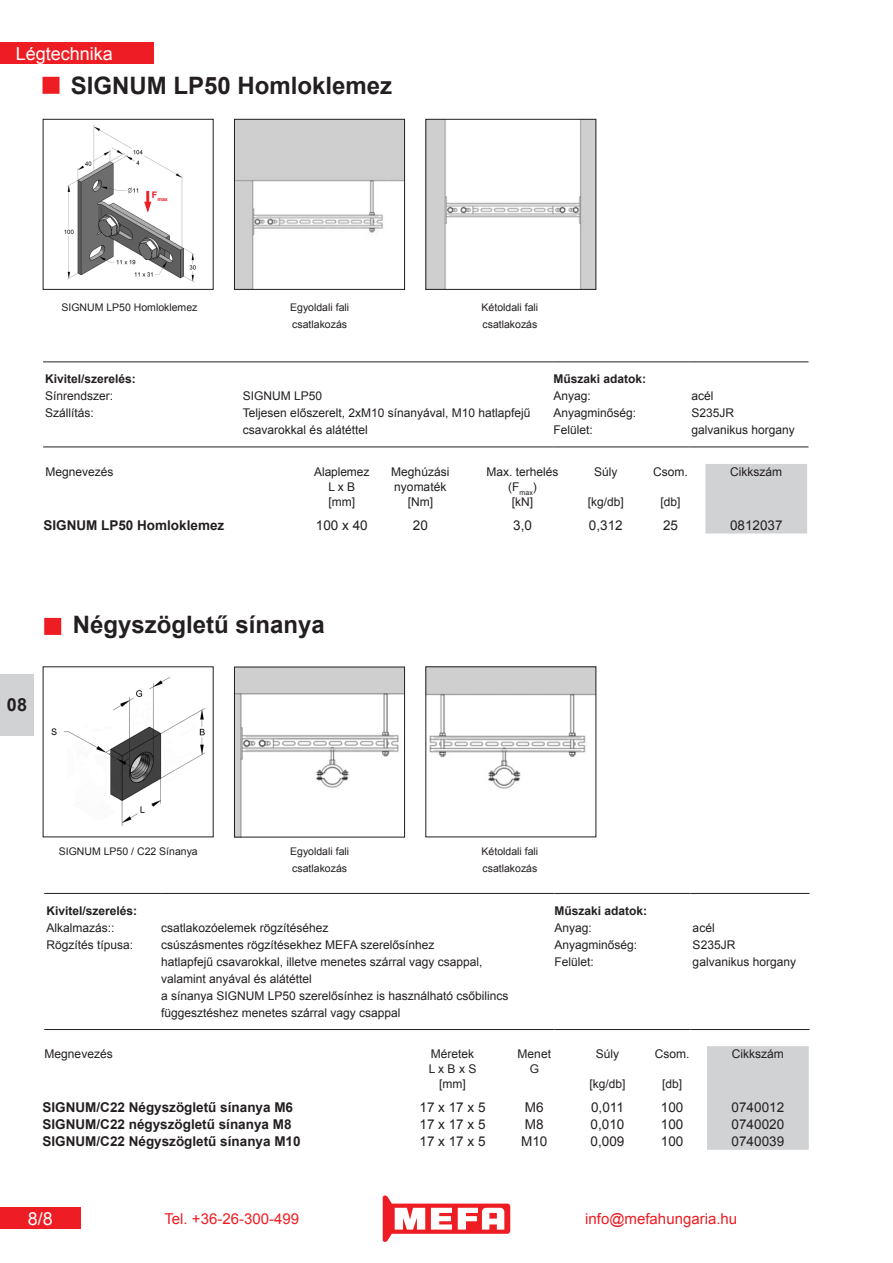
<style>
.page{position:relative;width:893px;height:1263px;background:#fff}
.page>*{position:absolute;margin:0;border:0;box-sizing:border-box;transform-origin:0 0}
.t1{font:700 24px "Arial";color:#231f20}
.t2{font:18px "Arial";color:#fff}
.t3{font:700 18px "Arial";color:#231f20}
.t4{font:15px "Arial";color:#ee1d23}
.t5{font:700 13.5px "Arial";color:#231f20}
.t6{font:13.5px "Arial";color:#231f20}
.t7{font:12px "Arial";color:#231f20}
.t8{font:700 12px "Arial";color:#231f20}
.t9{font:10.5px "Arial";color:#231f20}
.t10{font:700 5.25px "Arial";color:#ee1d23}
</style>
<div class="page">
<div style="left:0;top:43px;width:154px;height:21px;background:#ee1d23"></div>
<div style="left:0;top:1208px;width:81px;height:21px;background:#ee1d23"></div>
<svg style="left:383px;top:1195px;width:127px;height:47px"></svg>
<div style="left:43px;top:77px;width:17px;height:17px;background:#ee1d23;border:2px solid #ee1d23"></div>
<div style="left:0;top:674px;width:34px;height:62px;background:#d1d2d4"></div>
<div style="left:705px;top:464px;width:102px;height:69px;background:#d1d2d4"></div>
<hr style="left:43px;top:362px;width:200px;height:1px;background:#231f20">
<hr style="left:243px;top:362px;width:310px;height:1px;background:#231f20">
<hr style="left:553px;top:362px;width:136px;height:1px;background:#231f20">
<hr style="left:689px;top:362px;width:119px;height:1px;background:#231f20">
<hr style="left:43px;top:447px;width:200px;height:1px;background:#231f20">
<hr style="left:243px;top:447px;width:310px;height:1px;background:#231f20">
<hr style="left:553px;top:447px;width:136px;height:1px;background:#231f20">
<hr style="left:689px;top:447px;width:119px;height:1px;background:#231f20">
<img style="left:64px;top:124px;width:132px;height:159px">
<div style="left:43px;top:119px;width:170px;height:171px;border:1px solid #231f20"></div>
<img style="left:236px;top:121px;width:167px;height:167px">
<div style="left:234px;top:119px;width:171px;height:171px;border:1px solid #231f20"></div>
<img style="left:428px;top:121px;width:166px;height:167px">
<div style="left:426px;top:119px;width:170px;height:171px;border:1px solid #231f20"></div>
<svg style="left:145px;top:191px;width:6px;height:20px"></svg>
<div style="left:44px;top:618px;width:17px;height:17px;background:#ee1d23;border:2px solid #ee1d23"></div>
<img style="left:51px;top:677px;width:154px;height:149px">
<img style="left:236px;top:669px;width:167px;height:166px">
<div style="left:234px;top:667px;width:171px;height:170px;border:1px solid #231f20"></div>
<img style="left:428px;top:669px;width:166px;height:120px">
<hr style="left:44px;top:893px;width:117px;height:1px;background:#231f20">
<hr style="left:161px;top:893px;width:393px;height:1px;background:#231f20">
<hr style="left:554px;top:893px;width:136px;height:1px;background:#231f20">
<hr style="left:690px;top:893px;width:120px;height:1px;background:#231f20">
<hr style="left:44px;top:1029px;width:117px;height:1px;background:#231f20">
<hr style="left:161px;top:1029px;width:393px;height:1px;background:#231f20">
<hr style="left:554px;top:1029px;width:136px;height:1px;background:#231f20">
<hr style="left:690px;top:1029px;width:120px;height:1px;background:#231f20">
<div style="left:707px;top:1046px;width:102px;height:104px;background:#d1d2d4"></div>
<h2 class="t2" style="left:16px;top:41px;width:99px">Légtechnika</h2>
<p class="t1" style="left:71px;top:69px;width:323px">SIGNUM LP50 Homloklemez</p>
<p class="t10" style="left:152px;top:196px;width:17px"><sup>F</sup>max</p>
<p class="t9" style="left:61px;top:300px;width:137px">SIGNUM LP50 Homloklemez</p>
<p class="t9" style="left:290px;top:300px;width:60px">Egyoldali fali</p>
<p class="t9" style="left:292px;top:317px;width:56px">csatlakozás</p>
<p class="t9" style="left:482px;top:300px;width:58px">Kétoldali fali</p>
<p class="t9" style="left:482px;top:317px;width:56px">csatlakozás</p>
<p class="t8" style="left:45px;top:371px;width:92px">Kivitel/szerelés:</p>
<p class="t8" style="left:553px;top:371px;width:94px">Műszaki adatok:</p>
<p class="t7" style="left:45px;top:388px;width:70px">Sínrendszer:</p>
<p class="t7" style="left:243px;top:388px;width:81px">SIGNUM LP50</p>
<p class="t7" style="left:553px;top:388px;width:39px">Anyag:</p>
<p class="t7" style="left:692px;top:388px;width:24px">acél</p>
<p class="t7" style="left:45px;top:405px;width:50px">Szállítás:</p>
<p class="t7" style="left:243px;top:405px;width:289px">Teljesen előszerelt, 2xM10 sínanyával, M10 hatlapfejű</p>
<p class="t7" style="left:553px;top:405px;width:84px">Anyagminőség:</p>
<p class="t7" style="left:692px;top:405px;width:44px">S235JR</p>
<p class="t7" style="left:243px;top:422px;width:126px">csavarokkal és alátéttel</p>
<p class="t7" style="left:553px;top:422px;width:41px">Felület:</p>
<p class="t7" style="left:692px;top:422px;width:105px">galvanikus horgany</p>
<p class="t7" style="left:46px;top:463px;width:70px">Megnevezés</p>
<p class="t7" style="left:314px;top:463px;width:57px">Alaplemez</p>
<p class="t7" style="left:391px;top:463px;width:60px">Meghúzási</p>
<p class="t7" style="left:487px;top:463px;width:74px">Max. terhelés</p>
<p class="t7" style="left:594px;top:463px;width:25px">Súly</p>
<p class="t7" style="left:653px;top:463px;width:36px">Csom.</p>
<p class="t7" style="left:730px;top:463px;width:53px">Cikkszám</p>
<p class="t7" style="left:328px;top:478px;width:28px">L x B</p>
<p class="t7" style="left:394px;top:478px;width:54px">nyomaték</p>
<p class="t7" style="left:508px;top:478px;width:30px">(F<sub>max</sub>)</p>
<p class="t7" style="left:328px;top:493px;width:28px">[mm]</p>
<p class="t7" style="left:408px;top:493px;width:27px">[Nm]</p>
<p class="t7" style="left:512px;top:493px;width:23px">[kN]</p>
<p class="t7" style="left:588px;top:493px;width:38px">[kg/db]</p>
<p class="t7" style="left:660px;top:493px;width:22px">[db]</p>
<p class="t5" style="left:43px;top:516px;width:182px">SIGNUM LP50 Homloklemez</p>
<p class="t6" style="left:316px;top:516px;width:53px">100 x 40</p>
<p class="t6" style="left:413px;top:516px;width:17px">20</p>
<p class="t6" style="left:513px;top:516px;width:20px">3,0</p>
<p class="t6" style="left:589px;top:516px;width:35px">0,312</p>
<p class="t6" style="left:663px;top:516px;width:17px">25</p>
<p class="t6" style="left:730px;top:516px;width:54px">0812037</p>
<h2 class="t3" style="left:7px;top:692px;width:22px">08</h2>
<p class="t1" style="left:73px;top:608px;width:254px">Négyszögletű sínanya</p>
<p class="t9" style="left:59px;top:844px;width:140px">SIGNUM LP50 / C22 Sínanya</p>
<p class="t9" style="left:482px;top:844px;width:58px">Kétoldali fali</p>
<p class="t9" style="left:482px;top:861px;width:56px">csatlakozás</p>
<p class="t9" style="left:290px;top:844px;width:60px">Egyoldali fali</p>
<p class="t9" style="left:292px;top:861px;width:56px">csatlakozás</p>
<p class="t8" style="left:46px;top:902px;width:92px">Kivitel/szerelés:</p>
<p class="t8" style="left:554px;top:902px;width:94px">Műszaki adatok:</p>
<p class="t7" style="left:46px;top:919px;width:70px">Alkalmazás::</p>
<p class="t7" style="left:161px;top:919px;width:169px">csatlakozóelemek rögzítéséhez</p>
<p class="t7" style="left:554px;top:919px;width:39px">Anyag:</p>
<p class="t7" style="left:693px;top:919px;width:24px">acél</p>
<p class="t7" style="left:46px;top:936px;width:88px">Rögzítés típusa:</p>
<p class="t7" style="left:161px;top:936px;width:275px">csúszásmentes rögzítésekhez MEFA szerelősínhez</p>
<p class="t7" style="left:554px;top:936px;width:84px">Anyagminőség:</p>
<p class="t7" style="left:693px;top:936px;width:44px">S235JR</p>
<p class="t7" style="left:161px;top:953px;width:323px">hatlapfejű csavarokkal, illetve menetes szárral vagy csappal,</p>
<p class="t7" style="left:554px;top:953px;width:41px">Felület:</p>
<p class="t7" style="left:693px;top:953px;width:105px">galvanikus horgany</p>
<p class="t7" style="left:161px;top:970px;width:152px">valamint anyával és alátéttel</p>
<p class="t7" style="left:161px;top:987px;width:349px">a sínanya SIGNUM LP50 szerelősínhez is használható csőbilincs</p>
<p class="t7" style="left:161px;top:1004px;width:241px">függesztéshez menetes szárral vagy csappal</p>
<p class="t7" style="left:45px;top:1045px;width:70px">Megnevezés</p>
<p class="t7" style="left:431px;top:1045px;width:45px">Méretek</p>
<p class="t7" style="left:518px;top:1045px;width:35px">Menet</p>
<p class="t7" style="left:596px;top:1045px;width:25px">Súly</p>
<p class="t7" style="left:655px;top:1045px;width:36px">Csom.</p>
<p class="t7" style="left:732px;top:1045px;width:53px">Cikkszám</p>
<p class="t7" style="left:429px;top:1060px;width:49px">L x B x S</p>
<p class="t7" style="left:530px;top:1060px;width:11px">G</p>
<p class="t7" style="left:439px;top:1075px;width:28px">[mm]</p>
<p class="t7" style="left:589px;top:1075px;width:38px">[kg/db]</p>
<p class="t7" style="left:662px;top:1075px;width:22px">[db]</p>
<p class="t5" style="left:43px;top:1098px;width:252px">SIGNUM/C22 Négyszögletű sínanya M6</p>
<p class="t6" style="left:419px;top:1098px;width:68px">17 x 17 x 5</p>
<p class="t6" style="left:525px;top:1098px;width:20px">M6</p>
<p class="t6" style="left:591px;top:1098px;width:34px">0,011</p>
<p class="t6" style="left:661px;top:1098px;width:24px">100</p>
<p class="t6" style="left:732px;top:1098px;width:54px">0740012</p>
<p class="t5" style="left:43px;top:1115px;width:251px">SIGNUM/C22 négyszögletű sínanya M8</p>
<p class="t6" style="left:419px;top:1115px;width:68px">17 x 17 x 5</p>
<p class="t6" style="left:525px;top:1115px;width:20px">M8</p>
<p class="t6" style="left:591px;top:1115px;width:35px">0,010</p>
<p class="t6" style="left:661px;top:1115px;width:24px">100</p>
<p class="t6" style="left:732px;top:1115px;width:54px">0740020</p>
<p class="t5" style="left:43px;top:1132px;width:260px">SIGNUM/C22 Négyszögletű sínanya M10</p>
<p class="t6" style="left:419px;top:1132px;width:68px">17 x 17 x 5</p>
<p class="t6" style="left:521px;top:1132px;width:28px">M10</p>
<p class="t6" style="left:591px;top:1132px;width:35px">0,009</p>
<p class="t6" style="left:661px;top:1132px;width:24px">100</p>
<p class="t6" style="left:732px;top:1132px;width:54px">0740039</p>
<h2 class="t2" style="left:28px;top:1206px;width:27px">8/8</h2>
<p class="t4" style="left:164px;top:1208px;width:136px">Tel. +36-26-300-499</p>
<p class="t4" style="left:585px;top:1208px;width:153px">info@mefahungaria.hu</p>
</div>
